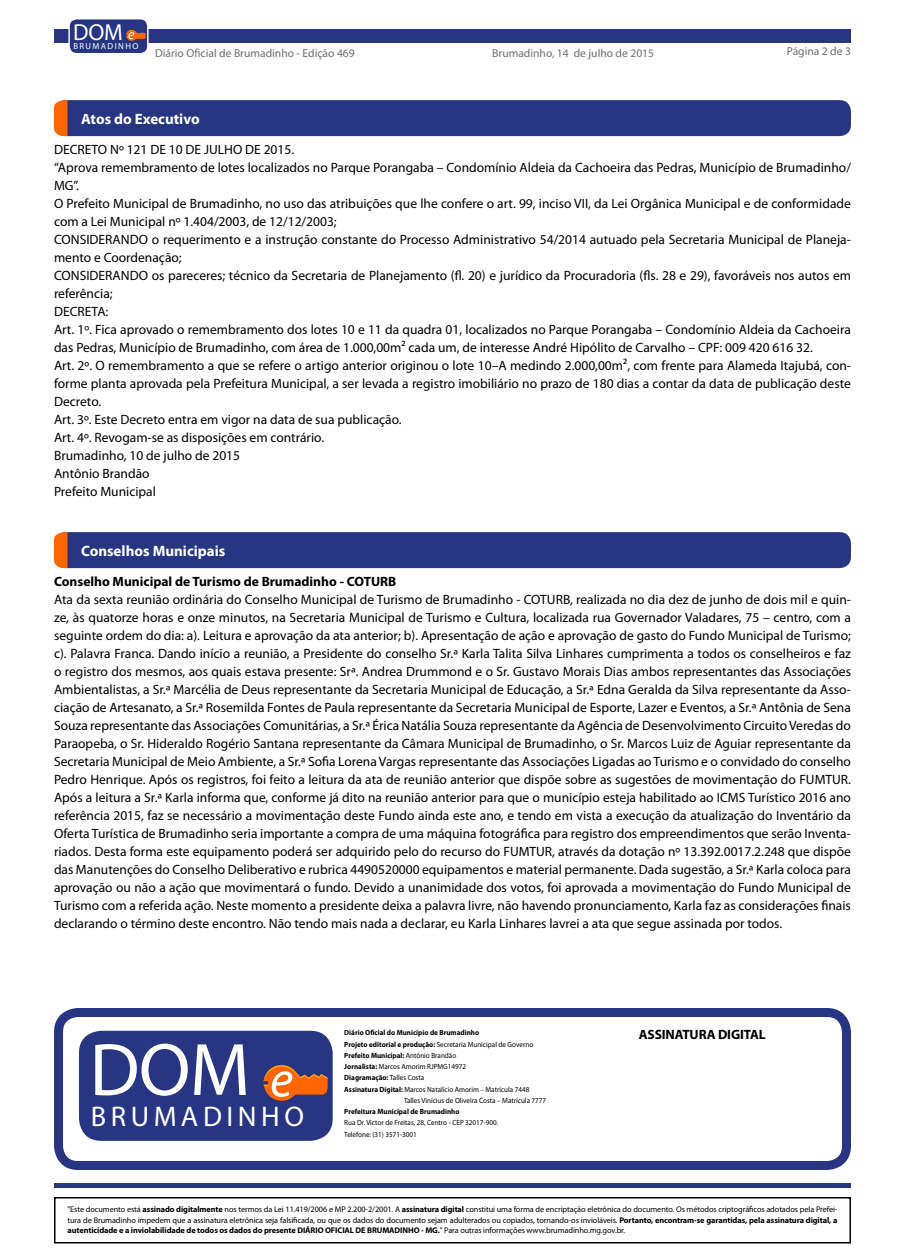
<style>
.page{position:relative;width:905px;height:1260px;background:#fff}
.page>*{position:absolute;margin:0;border:0;box-sizing:border-box;transform-origin:0 0}
.t1{font:75px "Myriad Pro";color:#fff}
.t2{font:28.5px "Myriad Pro";letter-spacing:.16em;color:#fff}
.t3{font:23.25px "Myriad Pro";color:#fff}
.t4{font:700 15px "Myriad Pro";color:#fff}
.t5{font:13.5px/18px "Myriad Pro";color:#000}
.t6{font:700 13.5px "Myriad Pro";color:#000}
.t7{font:11.55px "Myriad Pro";color:#706f6f}
.t8{font:8.7px "Myriad Pro";letter-spacing:.16em;color:#fff}
.t9{font:8.25px/10.5px "Myriad Pro";letter-spacing:-.01em;color:#000;text-align:justify}
.t10{font:7.5px/11.2px "Myriad Pro";color:#000;scale:.95 1}
.t11{font:700 7.5px "Myriad Pro";color:#000;scale:.95 1}
.s1{font-weight:700}
.s2{font-weight:400}
</style>
<div class="page">
<div style="left:54px;top:29px;width:796px;height:14px;background:#283583"></div>
<hr style="left:55px;top:1184px;width:795px;height:4px;background:#283583">
<div style="left:54px;top:1197px;width:796px;height:47px;border:2px solid #000"></div>
<div style="left:69px;top:19px;width:79px;height:35px;background:#283583;border-radius:8px"></div>
<div style="left:68px;top:18px;width:80px;height:36px;border:1px solid #fff;border-radius:8px"></div>
<svg style="left:126px;top:30px;width:20px;height:11px"></svg>
<div style="left:54px;top:100px;width:796px;height:36px;background:#283583;border-radius:11px"></div>
<svg style="left:54px;top:100px;width:14px;height:36px"></svg>
<div style="left:54px;top:532px;width:796px;height:36px;background:#283583;border-radius:11px"></div>
<svg style="left:54px;top:532px;width:14px;height:36px"></svg>
<div style="left:54px;top:1008px;width:796px;height:162px;border:9px solid #283583;border-radius:20px"></div>
<div style="left:77px;top:1028px;width:258px;height:115px;background:#283583;border-radius:25px"></div>
<div style="left:74px;top:1026px;width:263px;height:120px;border:5px solid #fff;border-radius:25px"></div>
<svg style="left:263px;top:1065px;width:64px;height:36px"></svg>
<h3 class="t3" style="left:73px;top:17px;width:51px">DOM</h3>
<p class="t8" style="left:73px;top:40px;width:66px">BRUMADINHO</p>
<p class="t7" style="left:155px;top:46px;width:201px">Diário Oficial de Brumadinho - Edição 469</p>
<p class="t7" style="left:492px;top:46px;width:163px">Brumadinho, 14 de julho de 2015</p>
<p class="t7" style="left:786px;top:44px;width:66px">Página 2 de 3</p>
<p class="t4" style="left:81px;top:109px;width:120px">Atos do Executivo</p>
<p class="t5" style="left:54px;top:140px;width:798px">DECRETO Nº 121 DE 10 DE JULHO DE 2015.<br>“Aprova remembramento de lotes localizados no Parque Porangaba – Condomínio Aldeia da Cachoeira das Pedras, Município de Brumadinho/ MG”.<br>O Prefeito Municipal de Brumadinho, no uso das atribuições que lhe confere o art. 99, inciso VII, da Lei Orgânica Municipal e de conformidade com a Lei Municipal nº 1.404/2003, de 12/12/2003;<br>CONSIDERANDO o requerimento e a instrução constante do Processo Administrativo 54/2014 autuado pela Secretaria Municipal de Planeja&shy;mento e Coordenação;<br>CONSIDERANDO os pareceres; técnico da Secretaria de Planejamento (fl. 20) e jurídico da Procuradoria (fls. 28 e 29), favoráveis nos autos em referência;<br>DECRETA:<br>Art. 1º. Fica aprovado o remembramento dos lotes 10 e 11 da quadra 01, localizados no Parque Porangaba – Condomínio Aldeia da Cachoeira das Pedras, Município de Brumadinho, com área de 1.000,00m² cada um, de interesse André Hipólito de Carvalho – CPF: 009 420 616 32.<br>Art. 2º. O remembramento a que se refere o artigo anterior originou o lote 10–A medindo 2.000,00m², com frente para Alameda Itajubá, con&shy;forme planta aprovada pela Prefeitura Municipal, a ser levada a registro imobiliário no prazo de 180 dias a contar da data de publicação deste Decreto.<br>Art. 3º. Este Decreto entra em vigor na data de sua publicação.<br>Art. 4º. Revogam-se as disposições em contrário.<br>Brumadinho, 10 de julho de 2015<br>Antônio Brandão<br>Prefeito Municipal</p>
<p class="t4" style="left:81px;top:541px;width:146px">Conselhos Municipais</p>
<p class="t6" style="left:54px;top:573px;width:344px">Conselho Municipal de Turismo de Brumadinho - COTURB</p>
<p class="t5" style="left:54px;top:590px;width:798px;text-align:justify">Ata da sexta reunião ordinária do Conselho Municipal de Turismo de Brumadinho - COTURB, realizada no dia dez de junho de dois mil e quin&shy;ze, às quatorze horas e onze minutos, na Secretaria Municipal de Turismo e Cultura, localizada rua Governador Valadares, 75 – centro, com a seguinte ordem do dia: a). Leitura e aprovação da ata anterior; b). Apresentação de ação e aprovação de gasto do Fundo Municipal de Turismo; c). Palavra Franca. Dando início a reunião, a Presidente do conselho Sr.ª Karla Talita Silva Linhares cumprimenta a todos os conselheiros e faz o registro dos mesmos, aos quais estava presente: Srª. Andrea Drummond e o Sr. Gustavo Morais Dias ambos representantes das Associações Ambientalistas, a Sr.ª Marcélia de Deus representante da Secretaria Municipal de Educação, a Sr.ª Edna Geralda da Silva representante da Asso&shy;ciação de Artesanato, a Sr.ª Rosemilda Fontes de Paula representante da Secretaria Municipal de Esporte, Lazer e Eventos, a Sr.ª Antônia de Sena Souza representante das Associações Comunitárias, a Sr.ª Érica Natália Souza representante da Agência de Desenvolvimento Circuito Veredas do Paraopeba, o Sr. Hideraldo Rogério Santana representante da Câmara Municipal de Brumadinho, o Sr. Marcos Luiz de Aguiar representante da Secretaria Municipal de Meio Ambiente, a Sr.ª Sofia Lorena Vargas representante das Associações Ligadas ao Turismo e o convidado do conselho Pedro Henrique. Após os registros, foi feito a leitura da ata de reunião anterior que dispõe sobre as sugestões de movimentação do FUMTUR.<br>Após a leitura a Sr.ª Karla informa que, conforme já dito na reunião anterior para que o município esteja habilitado ao ICMS Turístico 2016 ano referência 2015, faz se necessário a movimentação deste Fundo ainda este ano, e tendo em vista a execução da atualização do Inventário da Oferta Turística de Brumadinho seria importante a compra de uma máquina fotográfica para registro dos empreendimentos que serão Inventa&shy;riados. Desta forma este equipamento poderá ser adquirido pelo do recurso do FUMTUR, através da dotação nº 13.392.0017.2.248 que dispõe das Manutenções do Conselho Deliberativo e rubrica 4490520000 equipamentos e material permanente. Dada sugestão, a Sr.ª Karla coloca para aprovação ou não a ação que movimentará o fundo. Devido a unanimidade dos votos, foi aprovada a movimentação do Fundo Municipal de Turismo com a referida ação. Neste momento a presidente deixa a palavra livre, não havendo pronunciamento, Karla faz as considerações finais declarando o término deste encontro. Não tendo mais nada a declarar, eu Karla Linhares lavrei a ata que segue assinada por todos.</p>
<h1 class="t1" style="left:90px;top:1024px;width:162px">DOM</h1>
<h2 class="t2" style="left:91px;top:1099px;width:215px">BRUMADINHO</h2>
<p class="t11" style="left:344px;top:1028px;width:143px">Diário Oficial do Município de Brumadinho</p>
<p class="t10" style="left:344px;top:1038px;width:200px"><span class="s1">Projeto editorial e produção:</span> Secretaria Municipal de Governo</p>
<p class="t11" style="left:344px;top:1050px;width:119px">Prefeito Municipal: <span class="s2">Antônio Brandão</span></p>
<p class="t10" style="left:344px;top:1061px;width:130px"><span class="s1">Jornalista:</span> Marcos Amorim RJPMG14972</p>
<p class="t11" style="left:344px;top:1073px;width:86px">Diagramação: <span class="s2">Talles Costa</span></p>
<p class="t10" style="left:344px;top:1083px;width:196px"><span class="s1">Assinatura Digital:</span> Marcos Natalício Amorim – Matrícula 7448</p>
<p class="t10" style="left:404px;top:1095px;width:151px">Talles Vinícius de Oliveira Costa – Matrícula 7777</p>
<p class="t11" style="left:344px;top:1107px;width:123px">Prefeitura Municipal de Brumadinho</p>
<p class="t10" style="left:344px;top:1117px;width:163px">Rua Dr. Victor de Freitas, 28, Centro - CEP 32017-900.<br>Telefone: (31) 3571-3001</p>
<p class="t6" style="left:638px;top:1026px;width:128px">ASSINATURA DIGITAL</p>
<p class="t9" style="left:68px;top:1204px;width:771px">"Este documento está <span class="s1">assinado digitalmente</span> nos termos da Lei 11.419/2006 e MP 2.200-2/2001. A <span class="s1">assinatura digital</span> constitui uma forma de encriptação eletrônica do documento. Os métodos criptográficos adotados pela Prefei&shy;tura de Brumadinho impedem que a assinatura eletrônica seja falsificada, ou que os dados do documento sejam adulterados ou copiados, tornando-os invioláveis. <span class="s1">Portanto, encontram-se garantidas, pela assinatura digital, a autenticidade e a inviolabilidade de todos os dados do presente DIÁRIO OFICIAL DE BRUMADINHO - MG.</span>" Para outras informações www.brumadinho.mg.gov.br.</p>
</div>
